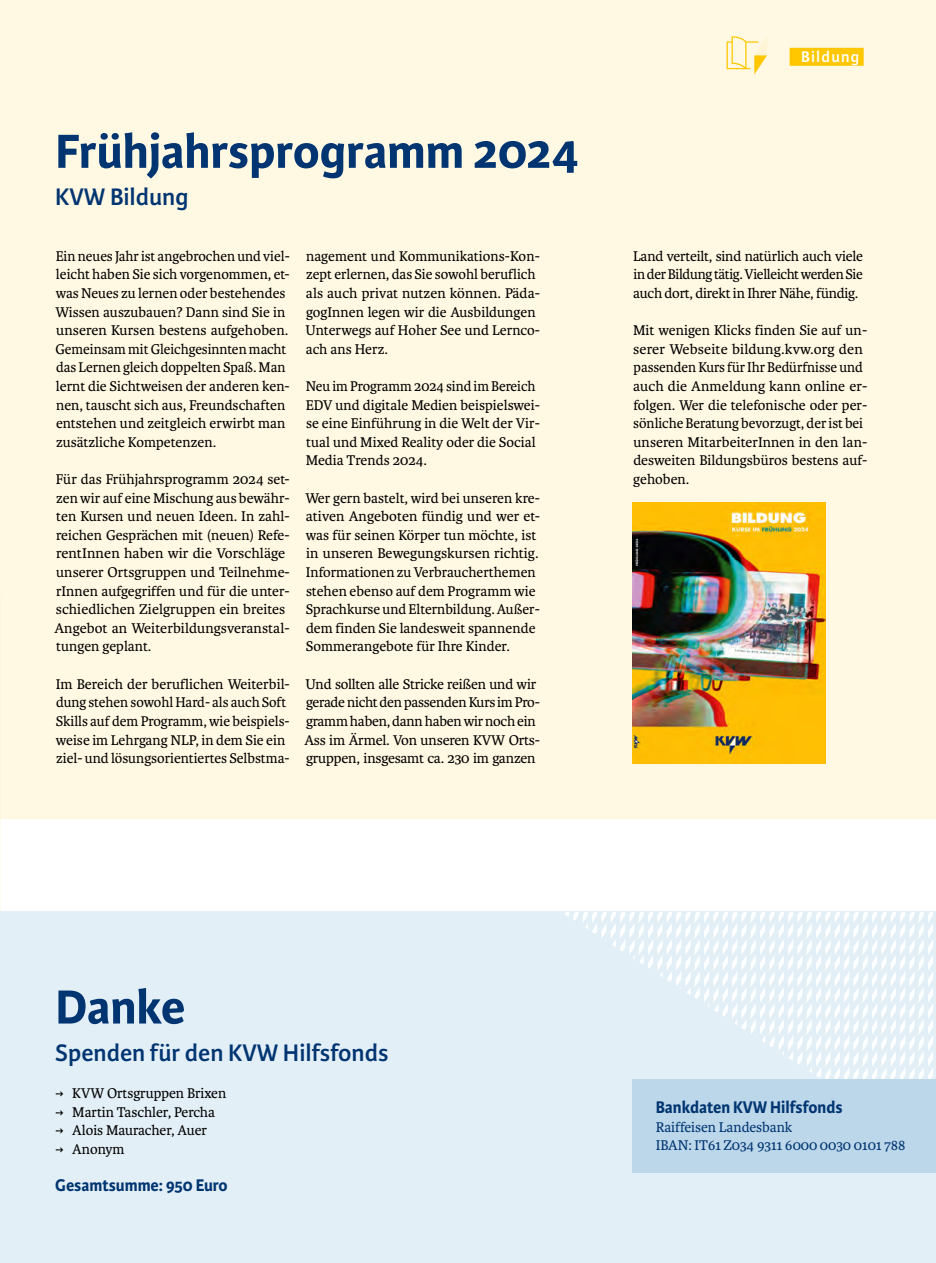
<style>
.page{position:relative;width:936px;height:1263px;background:#fff}
.page>*{position:absolute;margin:0;border:0;box-sizing:border-box;transform-origin:0 0}
.t1{font:700 51px "Karmina Sans";letter-spacing:-.005em;color:#003571}
.t2{font:600 25.5px "Karmina Sans";color:#003571}
.t3{font:700 18px "Karmina Sans";color:#003571;scale:.95 1}
.t4{font:600 16.5px "Karmina Sans";letter-spacing:.075em;color:#fff}
.t5{font:15px/18.6px "Karmina";color:#000}
.t6{font:15px/18.6px "Karmina";letter-spacing:-.02em;color:#000}
.t7{font:15px/18.6px "Karmina";letter-spacing:-.005em;color:#003571}
</style>
<div class="page">
<hr style="left:0;top:0;width:1px;height:1263px;background:#fff8e2">
<div style="left:0;top:0;width:935px;height:819px;background:#fff8e2"></div>
<img style="left:632px;top:503px;width:193px;height:260px">
<div style="left:0;top:912px;width:935px;height:351px;background:#e3eff7"></div>
<svg style="left:565px;top:912px;width:368px;height:167px"></svg>
<div style="left:632px;top:1079px;width:303px;height:93px;background:#bcd7ea"></div>
<div style="left:789px;top:48px;width:74px;height:18px;background:#fec700"></div>
<svg style="left:726px;top:36px;width:41px;height:39px"></svg>
<h1 class="t1" style="left:55px;top:122px;width:524px">Frühjahrsprogramm 2024</h1>
<h2 class="t2" style="left:55px;top:182px;width:135px">KVW Bildung</h2>
<p class="t5" style="left:55px;top:247px;width:236px">Ein neues Jahr ist angebrochen und viel&shy;leicht haben Sie sich vorgenommen, et&shy;was Neues zu lernen oder bestehendes Wissen auszubauen? Dann sind Sie in unseren Kursen bestens aufgehoben.<br>Gemeinsam mit Gleichgesinnten macht das Lernen gleich doppelten Spaß. Man lernt die Sichtweisen der anderen ken&shy;nen, tauscht sich aus, Freundschaften entstehen und zeitgleich erwirbt man zusätzliche Kompetenzen.</p>
<p class="t5" style="left:54px;top:470px;width:237px">Für das Frühjahrsprogramm 2024 set&shy;zen wir auf eine Mischung aus bewähr&shy;ten Kursen und neuen Ideen. In zahl&shy;reichen Gesprächen mit (neuen) Refe&shy;rentInnen haben wir die Vorschläge unserer Ortsgruppen und Teilnehme&shy;rInnen aufgegriffen und für die unter&shy;schiedlichen Zielgruppen ein breites Angebot an Weiterbildungsveranstal&shy;tungen geplant.</p>
<p class="t5" style="left:56px;top:675px;width:235px">Im Bereich der beruflichen Weiterbil&shy;dung stehen sowohl Hard- als auch Soft Skills auf dem Programm, wie beispiels&shy;weise im Lehrgang NLP, in dem Sie ein ziel- und lösungsorientiertes Selbstma-</p>
<p class="t5" style="left:305px;top:247px;width:236px">nagement und Kommunikations-Kon&shy;zept erlernen, das Sie sowohl beruflich als auch privat nutzen können. Päda&shy;gogInnen legen wir die Ausbildungen<br>Unterwegs auf Hoher See und Lernco&shy;ach ans Herz.</p>
<p class="t5" style="left:306px;top:377px;width:235px">Neu im Programm 2024 sind im Bereich EDV und digitale Medien beispielswei&shy;se eine Einführung in die Welt der Vir&shy;tual und Mixed Reality oder die Social Media Trends 2024.</p>
<p class="t5" style="left:305px;top:489px;width:236px">Wer gern bastelt, wird bei unseren kre&shy;ativen Angeboten fündig und wer et&shy;was für seinen Körper tun möchte, ist in unseren Bewegungskursen richtig.<br>Informationen zu Verbraucherthemen stehen ebenso auf dem Programm wie Sprachkurse und Elternbildung. Außer&shy;dem finden Sie landesweit spannende Sommerangebote für Ihre Kinder.</p>
<p class="t6" style="left:304px;top:675px;width:237px">Und sollten alle Stricke reißen und wir gerade nicht den passenden Kurs im Pro&shy;gramm haben, dann haben wir noch ein Ass im Ärmel. Von unseren KVW Orts&shy;gruppen, insgesamt ca. 230 im ganzen</p>
<p class="t4" style="left:801px;top:47px;width:60px">Bildung</p>
<p class="t5" style="left:633px;top:247px;width:231px;text-align:justify">Land verteilt, sind natürlich auch viele in der Bildung tätig. Vielleicht werden Sie auch dort, direkt in Ihrer Nähe, fündig.</p>
<p class="t5" style="left:633px;top:321px;width:236px">Mit wenigen Klicks finden Sie auf un&shy;serer Webseite bildung.kvw.org den passenden Kurs für Ihr Bedürfnisse und auch die Anmeldung kann online er&shy;folgen. Wer die telefonische oder per&shy;sönliche Beratung bevorzugt, der ist bei unseren MitarbeiterInnen in den lan&shy;desweiten Bildungsbüros bestens auf&shy;gehoben.</p>
<h1 class="t1" style="left:55px;top:978px;width:131px">Danke</h1>
<h2 class="t2" style="left:55px;top:1038px;width:335px">Spenden für den KVW Hilfsfonds</h2>
<p class="t5" style="left:72px;top:1084px;width:155px">KVW Ortsgruppen Brixen<br>Martin Taschler, Percha<br>Alois Mauracher, Auer<br>Anonym</p>
<p class="t3" style="left:55px;top:1175px;width:183px">Gesamtsumme: 950 Euro</p>
<p class="t3" style="left:655px;top:1097px;width:198px">Bankdaten KVW Hilfsfonds</p>
<p class="t7" style="left:655px;top:1118px;width:251px">Raiffeisen Landesbank<br>IBAN: IT61 Z034 9311 6000 0030 0101 788</p>
</div>
